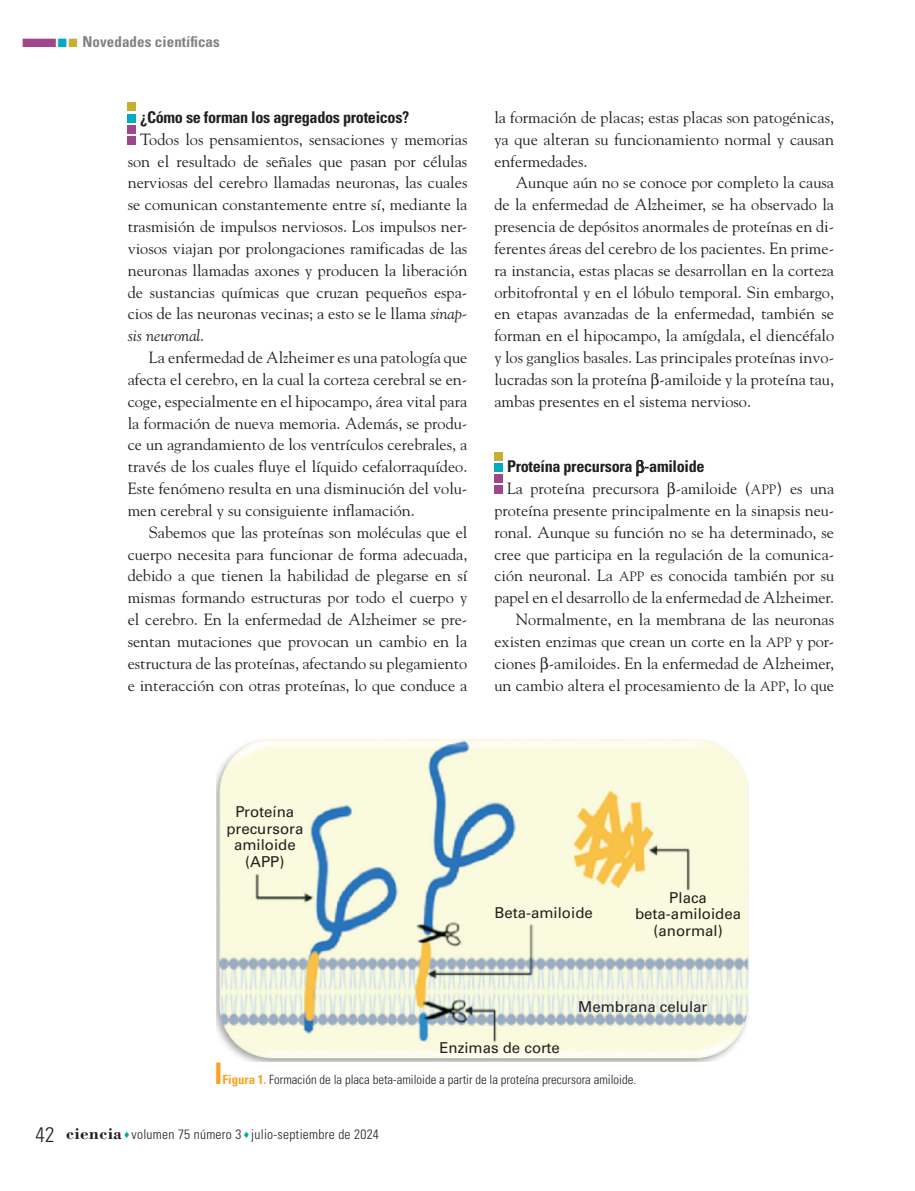
<style>
.page{position:relative;width:915px;height:1191px;background:#fff}
.page>*{position:absolute;margin:0;border:0;box-sizing:border-box;transform-origin:0 0}
._02N_Normal_Sin{font:16.2px/21.9px "Goudy Std";color:#231f20;text-align:justify}
._01N_Subtitulo1{font:700 condensed 16.2px "Univers LT Std";letter-spacing:-.02em;color:#231f20}
.t1{font:15px/16.5px "Univers LT Std";color:#231f20;text-align:center}
.t2{font:700 condensed 15px "Univers LT Std";letter-spacing:.005em;color:#808285}
.t3{font:300 condensed 13.5px "Univers LT Std";letter-spacing:.02em;color:#231f20}
.t4{font:300 condensed 12.75px "Univers LT Std";color:#231f20}
.s1{color:#a1458a}
.s2{color:#00abc3}
.s3{color:#c5af30}
.s4{font-style:italic}
.s5{font-size:13.5px}
.s6{color:#f9a31e}
.s7{font-weight:700;color:#f9a31e}
.s8{font-size:21px}
.s9{font-family:"Bodoni Std";font-weight:700;font-stretch:normal;font-size:17.25px}
.s10{color:#00a99b}
</style>
<div class="page">
<div style="left:494px;top:486px;width:8px;height:8px;background:#a1458a"></div>
<div style="left:494px;top:474px;width:8px;height:9px;background:#a1458a"></div>
<div style="left:494px;top:463px;width:8px;height:8px;background:#00abc3"></div>
<div style="left:494px;top:452px;width:8px;height:8px;background:#c5af30"></div>
<div style="left:128px;top:136px;width:8px;height:9px;background:#a1458a"></div>
<div style="left:128px;top:125px;width:8px;height:8px;background:#a1458a"></div>
<div style="left:128px;top:114px;width:8px;height:8px;background:#00abc3"></div>
<div style="left:128px;top:103px;width:8px;height:8px;background:#c5af30"></div>
<img style="left:216px;top:739px;width:532px;height:322px">
<p class="t2" style="left:21px;top:32px;width:200px"><span class="s1">■</span><span class="s2">■</span><span class="s3">■</span> Novedades científicas</p>
<p class="_01N_Subtitulo1" style="left:140px;top:107px;width:271px">¿Cómo se forman los agregados proteicos?</p>
<p class="_02N_Normal_Sin" style="left:128px;top:128px;width:341px;text-indent:13px">Todos los pensamientos, sensaciones y memorias son el resultado de señales que pasan por células nerviosas del cerebro llamadas neuronas, las cuales se comunican constantemente entre sí, mediante la trasmisión de impulsos nerviosos. Los impulsos ner&shy;viosos viajan por prolongaciones ramificadas de las neuronas llamadas axones y producen la liberación de sustancias químicas que cruzan pequeños espa&shy;cios de las neuronas vecinas; a esto se le llama <span class="s4">sinap&shy;sis neuronal</span>.</p>
<p class="_02N_Normal_Sin" style="left:128px;top:346px;width:341px;text-indent:21px">La enfermedad de Alzheimer es una patología que afecta el cerebro, en la cual la corteza cerebral se en&shy;coge, especialmente en el hipocampo, área vital para la formación de nueva memoria. Además, se produ&shy;ce un agrandamiento de los ventrículos cerebrales, a través de los cuales fluye el líquido cefalorraquídeo.<br>Este fenómeno resulta en una disminución del volu&shy;men cerebral y su consiguiente inflamación.</p>
<p class="_02N_Normal_Sin" style="left:128px;top:521px;width:341px;text-indent:21px">Sabemos que las proteínas son moléculas que el cuerpo necesita para funcionar de forma adecuada, debido a que tienen la habilidad de plegarse en sí mismas formando estructuras por todo el cuerpo y el cerebro. En la enfermedad de Alzheimer se pre&shy;sentan mutaciones que provocan un cambio en la estructura de las proteínas, afectando su plegamiento e interacción con otras proteínas, lo que conduce a</p>
<p class="_02N_Normal_Sin" style="left:494px;top:106px;width:341px">la formación de placas; estas placas son patogénicas, ya que alteran su funcionamiento normal y causan enfermedades.</p>
<p class="_02N_Normal_Sin" style="left:494px;top:172px;width:341px;text-indent:21px">Aunque aún no se conoce por completo la causa de la enfermedad de Alzheimer, se ha observado la presencia de depósitos anormales de proteínas en di&shy;ferentes áreas del cerebro de los pacientes. En prime&shy;ra instancia, estas placas se desarrollan en la corteza orbitofrontal y en el lóbulo temporal. Sin embargo, en etapas avanzadas de la enfermedad, también se forman en el hipocampo, la amígdala, el diencéfalo y los ganglios basales. Las principales proteínas invo&shy;lucradas son la proteína -amiloide y la proteína tau, ambas presentes en el sistema nervioso.</p>
<p class="_01N_Subtitulo1" style="left:507px;top:456px;width:199px">Proteína precursora -amiloide</p>
<p class="_02N_Normal_Sin" style="left:494px;top:477px;width:341px;text-indent:13px">La proteína precursora -amiloide (<span class="s5">APP</span>) es una proteína presente principalmente en la sinapsis neu&shy;ronal. Aunque su función no se ha determinado, se cree que participa en la regulación de la comunica&shy;ción neuronal. La <span class="s5">APP</span> es conocida también por su papel en el desarrollo de la enfermedad de Alzheimer.</p>
<p class="_02N_Normal_Sin" style="left:494px;top:608px;width:341px;text-indent:21px">Normalmente, en la membrana de las neuronas existen enzimas que crean un corte en la <span class="s5">APP</span> y por&shy;ciones -amiloides. En la enfermedad de Alzheimer, un cambio altera el procesamiento de la <span class="s5">APP</span>, lo que</p>
<p class="t1" style="left:226px;top:803px;width:78px">Proteína precursora amiloide (APP)</p>
<p class="t1" style="left:494px;top:904px;width:100px">Beta-amiloide</p>
<p class="t1" style="left:635px;top:889px;width:107px">Placa beta-amiloidea (anormal)</p>
<p class="t1" style="left:578px;top:998px;width:131px">Membrana celular</p>
<p class="t1" style="left:439px;top:1039px;width:122px">Enzimas de corte</p>
<p class="t4" style="left:216px;top:1071px;width:421px"><span class="s6">■</span> <span class="s7">Figura 1.</span> Formación de la placa beta-amiloide a partir de la proteína precursora amiloide.</p>
<p class="t3" style="left:36px;top:1126px;width:345px"><span class="s8">42</span> <span class="s9">ciencia</span> <span class="s10">♦</span> volumen 75 número 3 <span class="s10">♦</span> julio-septiembre de 2024</p>
</div>
